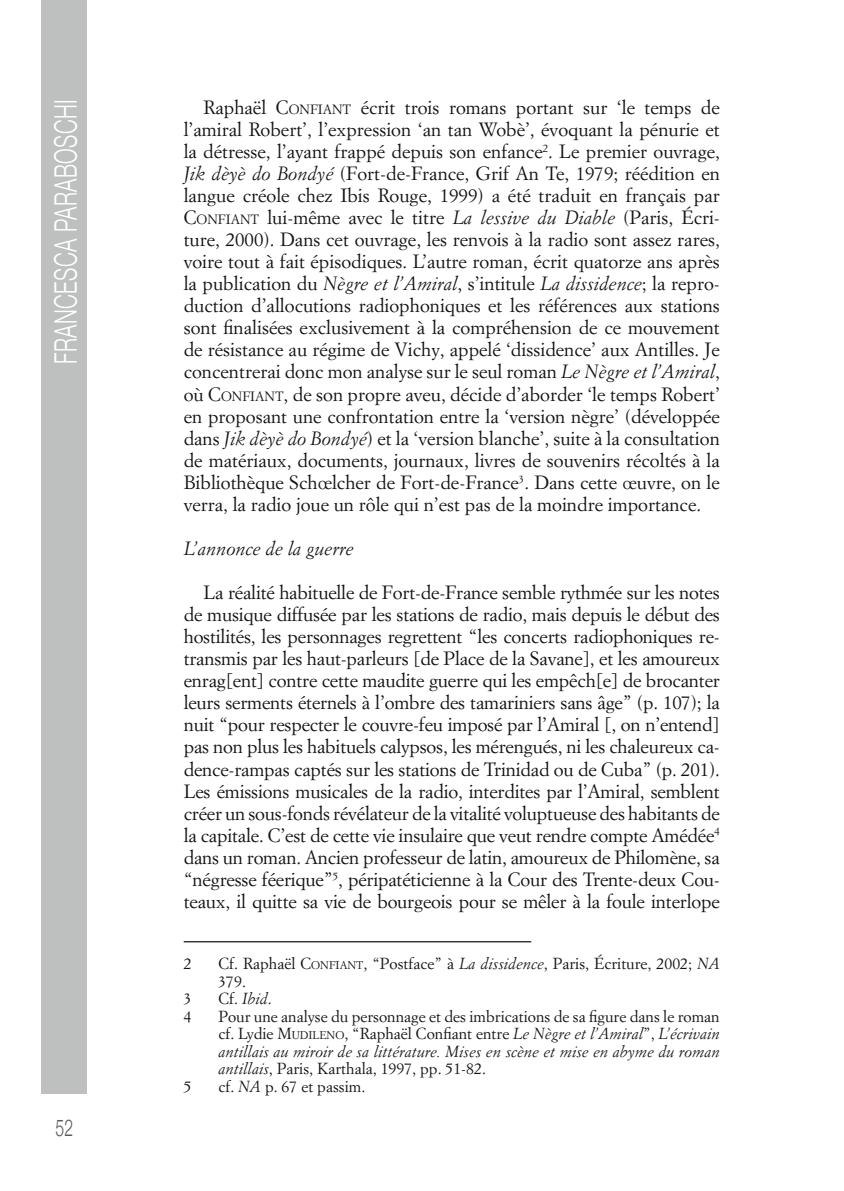
<style>
.page{position:relative;width:844px;height:1191px;background:#fff}
.page>*{position:absolute;margin:0;border:0;box-sizing:border-box;transform-origin:0 0}
.t1{font:300 31.15px "Helvetica Neue";letter-spacing:.02em;color:#fff;scale:.68 1}
.t2{font:300 23.28px "Helvetica Neue";color:#565958;scale:.68 1}
.t3{font:18.9px/22.1px "Simoncini Garamond Std";letter-spacing:-.005em;color:#121212;text-align:justify}
.t4{font:italic 18.9px "Simoncini Garamond Std";color:#121212}
.t5{font:15.75px/17.5px "Simoncini Garamond Std";color:#121212}
.s1{font-style:inherit}
.s2{font-size:13.3px}
.s3{font-style:italic}
.s4{font-size:11.03px}
</style>
<div class="page">
<div style="left:41px;top:0;width:46px;height:1093px;background:#bec0bf"></div>
<hr style="left:184px;top:941px;width:347px;height:1px;background:#121212">
<h1 class="t1" style="left:41px;top:364px;width:391px;rotate:-90deg">Francesca Paraboschi</h1>
<p class="t2" style="left:55px;top:1108px;width:28px">52</p>
<p class="t3" style="left:184px;top:96px;width:537px;text-indent:20px">Raphaël <span class="s1">C</span><span class="s2">ONFIANT</span> écrit trois romans portant sur ‘le temps de l’amiral Robert’, l’expression ‘an tan Wobè’, évoquant la pénurie et la détresse, l’ayant frappé depuis son enfance<sup>2</sup>. Le premier ouvrage, <span class="s3">Jik dèyè do Bondyé</span> (Fort-de-France, Grif An Te, 1979; réédition en langue créole chez Ibis Rouge, 1999) a été traduit en français par <span class="s1">C</span><span class="s2">ONFIANT</span> lui-même avec le titre <span class="s3">La lessive du Diable</span> (Paris, Écri&shy;ture, 2000). Dans cet ouvrage, les renvois à la radio sont assez rares, voire tout à fait épisodiques. L’autre roman, écrit quatorze ans après la publication du <span class="s3">Nègre et l’Amiral</span>, s’intitule <span class="s3">La dissidence</span>; la repro&shy;duction d’allocutions radiophoniques et les références aux stations sont finalisées exclusivement à la compréhension de ce mouvement de résistance au régime de Vichy, appelé ‘dissidence’ aux Antilles. Je concentrerai donc mon analyse sur le seul roman <span class="s3">Le Nègre et l’Amiral</span>, où <span class="s1">C</span><span class="s2">ONFIANT</span>, de son propre aveu, décide d’aborder ‘le temps Robert’ en proposant une confrontation entre la ‘version nègre’ (développée dans <span class="s3">Jik dèyè do Bondyé</span>) et la ‘version blanche’, suite à la consultation de matériaux, documents, journaux, livres de souvenirs récoltés à la Bibliothèque Schœlcher de Fort-de-France<sup>3</sup>. Dans cette œuvre, on le verra, la radio joue un rôle qui n’est pas de la moindre importance.</p>
<p class="t4" style="left:184px;top:537px;width:171px">L’annonce de la guerre</p>
<p class="t3" style="left:184px;top:581px;width:537px;text-indent:20px">La réalité habituelle de Fort-de-France semble rythmée sur les notes de musique diffusée par les stations de radio, mais depuis le début des hostilités, les personnages regrettent “les concerts radiophoniques re&shy;transmis par les haut-parleurs [de Place de la Savane], et les amoureux enrag[ent] contre cette maudite guerre qui les empêch[e] de brocanter leurs serments éternels à l’ombre des tamariniers sans âge” (p. 107); la nuit “pour respecter le couvre-feu imposé par l’Amiral [, on n’entend] pas non plus les habituels calypsos, les mérengués, ni les chaleureux ca&shy;dence-rampas captés sur les stations de Trinidad ou de Cuba” (p. 201).<br>Les émissions musicales de la radio, interdites par l’Amiral, semblent créer un sous-fonds révélateur de la vitalité voluptueuse des habitants de la capitale. C’est de cette vie insulaire que veut rendre compte Amédée<sup>4 </sup>dans un roman. Ancien professeur de latin, amoureux de Philomène, sa “négresse féerique”<sup>5</sup>, péripatéticienne à la Cour des Trente-deux Cou&shy;teaux, il quitte sa vie de bourgeois pour se mêler à la foule interlope</p>
<p class="t5" style="left:184px;top:954px;width:9px">2</p>
<p class="t5" style="left:218px;top:954px;width:503px">Cf. Raphaël <span class="s1">C</span><span class="s4">ONFIANT</span>, “Postface” à <span class="s3">La dissidence</span>, Paris, Écriture, 2002; <span class="s3">NA<br></span>379.</p>
<p class="t5" style="left:184px;top:989px;width:9px">3</p>
<p class="t5" style="left:218px;top:989px;width:55px">Cf. <span class="s3">Ibid</span>.</p>
<p class="t5" style="left:184px;top:1007px;width:9px">4</p>
<p class="t5" style="left:218px;top:1007px;width:503px;text-align:justify">Pour une analyse du personnage et des imbrications de sa figure dans le roman cf. Lydie <span class="s1">M</span><span class="s4">UDILENO</span>, “Raphaël Confiant entre <span class="s3">Le Nègre et l’Amiral</span>”, <span class="s3">L’écrivain antillais au miroir de sa littérature. Mises en scène et mise en abyme du roman antillais</span>, Paris, Karthala, 1997, pp. 51-82.</p>
<p class="t5" style="left:184px;top:1077px;width:9px">5</p>
<p class="t5" style="left:218px;top:1077px;width:148px">cf. <span class="s3">NA</span> p. 67 et passim.</p>
</div>
